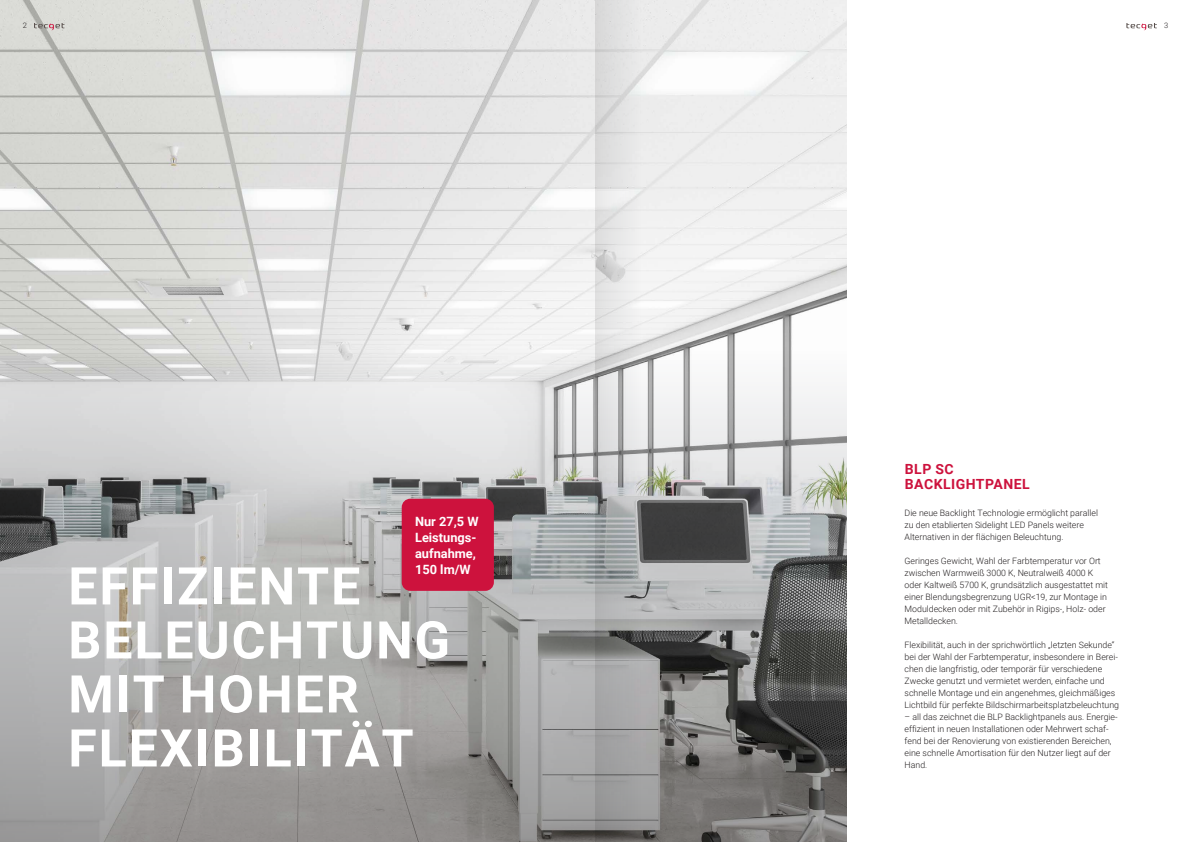
<style>
.page{position:relative;width:1191px;height:842px;background:#fff}
.page>*{position:absolute;margin:0;border:0;box-sizing:border-box;transform-origin:0 0}
.t1{font:700 52px "Roboto";letter-spacing:.035em;color:#fff}
.Headline_neu{font:700 14px "Roboto";letter-spacing:.035em;color:#cd123d}
.t2{font:700 12.8px/16px "Roboto";color:#fff}
.body{font:300 8.8px/12px "Roboto";color:#231f20}
.Headline_neu-2{font:300 8.8px/12px "Roboto";color:#231f20}
.t3{font:300 7.5px "Roboto";color:#231f20}
</style>
<div class="page">
<img style="left:0;top:0;width:846px;height:348px">
<svg style="left:0;top:348px;width:846px;height:494px;background:#aaabaa"></svg>
<div style="left:402px;top:499px;width:92px;height:92px;background:#cd123d;border-radius:9px"></div>
<svg style="left:595px;top:0;width:46px;height:842px;background:#c1c1c2"></svg>
<svg style="left:34px;top:23px;width:31px;height:7px"></svg>
<svg style="left:1126px;top:23px;width:31px;height:7px"></svg>
<p class="t3" style="left:23px;top:20px;width:6px">2</p>
<p class="t3" style="left:1164px;top:20px;width:6px">3</p>
<p class="t2" style="left:415px;top:513px;width:65px">Nur 27,5 W</p>
<p class="t2" style="left:415px;top:529px;width:63px">Leistungs&shy;aufnahme,</p>
<p class="t2" style="left:415px;top:561px;width:57px">150 lm/W</p>
<p class="t1" style="left:68px;top:549px;width:293px">EFFIZIENTE</p>
<p class="t1" style="left:68px;top:603px;width:383px">BELEUCHTUNG</p>
<p class="t1" style="left:68px;top:657px;width:292px">MIT HOHER</p>
<p class="t1" style="left:68px;top:711px;width:347px">FLEXIBILITÄT</p>
<p class="Headline_neu" style="left:904px;top:459px;width:50px">BLP SC</p>
<p class="Headline_neu" style="left:904px;top:474px;width:126px">BACKLIGHTPANEL</p>
<p class="Headline_neu-2" style="left:904px;top:507px;width:195px">Die neue Backlight Technologie ermöglicht parallel zu den etablierten Sidelight LED Panels weitere<br>Alternativen in der flächigen Beleuchtung.</p>
<p class="Headline_neu-2" style="left:904px;top:555px;width:205px">Geringes Gewicht, Wahl der Farbtemperatur vor Ort zwischen Warmweiß 3000 K, Neutralweiß 4000 K oder Kaltweiß 5700 K, grundsätzlich ausgestattet mit einer Blendungsbegrenzung UGR&lt;19, zur Montage in Moduldecken oder mit Zubehör in Rigips-, Holz- oder Metalldecken.</p>
<p class="body" style="left:904px;top:639px;width:216px">Flexibilität, auch in der sprichwörtlich „letzten Sekunde“ bei der Wahl der Farbtemperatur, insbesondere in Berei&shy;chen die langfristig, oder temporär für verschiedene Zwecke genutzt und vermietet werden, einfache und schnelle Montage und ein angenehmes, gleichmäßiges Lichtbild für perfekte Bildschirmarbeitsplatzbeleuchtung</p>
<p class="body" style="left:904px;top:711px;width:214px">– all das zeichnet die BLP Backlightpanels aus. Energie&shy;effizient in neuen Installationen oder Mehrwert schaf&shy;fend bei der Renovierung von existierenden Bereichen, eine schnelle Amortisation für den Nutzer liegt auf der Hand.</p>
</div>
